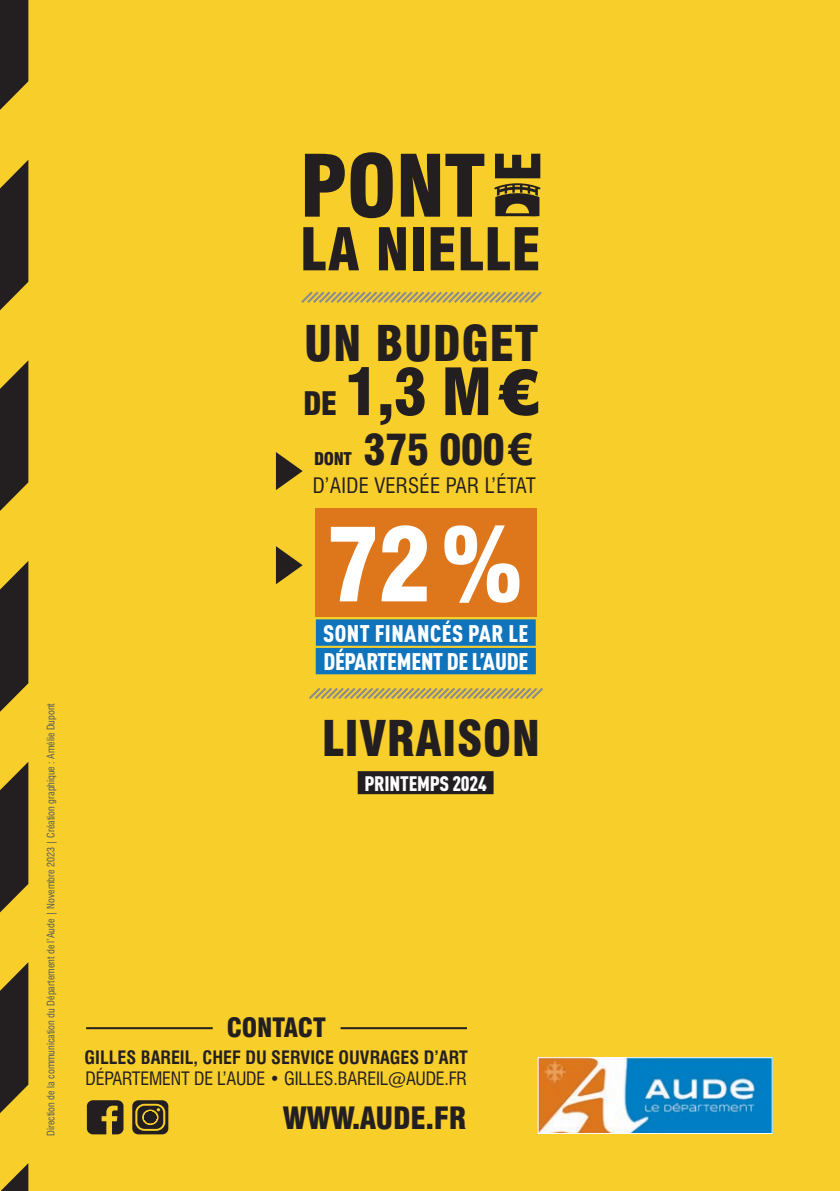
<style>
.page{position:relative;width:840px;height:1191px;background:#fff}
.page>*{position:absolute;margin:0;border:0;box-sizing:border-box;transform-origin:0 0}
.t1{font:900 condensed 100.2px "Swiss 721 BT";color:#fff}
.t2{font:900 condensed 83.6px "Swiss 721 BT";color:#231f20}
.t3{font:900 condensed 63.4px "Swiss 721 BT";color:#231f20}
.t4{font:900 condensed 60.2px "Swiss 721 BT";color:#231f20}
.t5{font:900 condensed 57.4px "Swiss 721 BT";letter-spacing:.005em;color:#231f20}
.t6{font:900 condensed 48px "Swiss 721 BT";letter-spacing:.01em;color:#231f20}
.t7{font:900 condensed 42.2px "Swiss 721 BT";letter-spacing:-.02em;color:#231f20}
.t8{font:900 condensed 30px "Swiss 721 BT";letter-spacing:-.01em;color:#231f20}
.t9{font:900 condensed 26px "Swiss 721 BT";letter-spacing:-.01em;color:#231f20}
.t10{font:900 23.8px "DIN Cond";letter-spacing:-.01em;color:#fff}
.t11{font:900 23.8px "DIN Cond";letter-spacing:.02em;color:#fff}
.t12{font:condensed 20.8px "Swiss 721 BT";letter-spacing:.01em;color:#231f20}
.t13{font:900 20.8px "DIN Cond";letter-spacing:-.01em;color:#fff}
.t14{font:condensed 18px/21.6px "Swiss 721 BT";letter-spacing:-.01em;color:#231f20}
.t15{font:900 condensed 17.2px "Swiss 721 BT";color:#231f20}
.t16{font:condensed 10px "Swiss 721 BT";color:#57585a}
.s1{font-size:31.6px}
.s2{font-family:"Arial";font-stretch:normal}
.s3{font-family:"Arial";font-weight:700;font-stretch:normal;font-size:44px}
.s4{font-weight:700}
</style>
<div class="page">
<div style="left:0;top:0;width:839px;height:1191px;background:#f8ce2b"></div>
<svg style="left:0;top:0;width:28px;height:1191px"></svg>
<img style="left:539px;top:1059px;width:231px;height:72px">
<div style="left:537px;top:1057px;width:235px;height:76px;border:1px solid #fff"></div>
<svg style="left:309px;top:687px;width:234px;height:12px"></svg>
<div style="left:357px;top:771px;width:136px;height:23px;background:#231f20"></div>
<svg style="left:301px;top:291px;width:241px;height:12px"></svg>
<svg style="left:494px;top:183px;width:46px;height:33px"></svg>
<hr style="left:502px;top:213px;width:35px;height:3px;background:#231f20">
<hr style="left:86px;top:1027px;width:126px;height:2px;background:#231f20">
<hr style="left:340px;top:1027px;width:126px;height:2px;background:#231f20">
<svg style="left:87px;top:1100px;width:36px;height:34px"></svg>
<svg style="left:132px;top:1100px;width:36px;height:34px"></svg>
<div style="left:316px;top:619px;width:219px;height:27px;background:#1074bc"></div>
<div style="left:315px;top:648px;width:220px;height:26px;background:#1074bc"></div>
<div style="left:315px;top:508px;width:221px;height:109px;background:#de761b"></div>
<svg style="left:276px;top:546px;width:26px;height:38px"></svg>
<svg style="left:276px;top:452px;width:26px;height:38px"></svg>
<p class="t16" style="left:45px;top:1135px;width:434px;rotate:-90deg">Direction de la communication du Département de l’Aude | Novembre 2023 | Création graphique : Amélie Dupont</p>
<p class="t2" style="left:300px;top:136px;width:187px">PONT</p>
<p class="t5" style="left:300px;top:215px;width:242px">LA NIELLE</p>
<p class="t4" style="left:482px;top:182px;width:33px;rotate:-90deg">E</p>
<p class="t6" style="left:304px;top:315px;width:236px">UN BUDGET</p>
<p class="t3" style="left:303px;top:354px;width:238px"><span class="s1">DE</span> 1,3 M<span class="s2">€</span></p>
<p class="t15" style="left:314px;top:449px;width:39px">DONT</p>
<p class="t7" style="left:363px;top:425px;width:171px">375 000<span class="s3">€</span></p>
<p class="t12" style="left:312px;top:473px;width:224px">D’AIDE VERSÉE PAR L’ÉTAT</p>
<p class="t1" style="left:326px;top:505px;width:198px">72%</p>
<p class="t11" style="left:323px;top:618px;width:207px">SONT FINANCÉS PAR LE</p>
<p class="t10" style="left:323px;top:647px;width:206px">DÉPARTEMENT DE L’AUDE</p>
<p class="t6" style="left:321px;top:710px;width:220px">LIVRAISON</p>
<p class="t13" style="left:364px;top:770px;width:124px">PRINTEMPS 2024</p>
<p class="t9" style="left:226px;top:1011px;width:101px">CONTACT</p>
<p class="t14" style="left:85px;top:1046px;width:384px"><span class="s4">GILLES BAREIL, CHEF DU SERVICE OUVRAGES D’ART<br></span>DÉPARTEMENT DE L’AUDE • GILLES.BAREIL@AUDE.FR</p>
<p class="t8" style="left:282px;top:1100px;width:185px">WWW.AUDE.FR</p>
</div>
